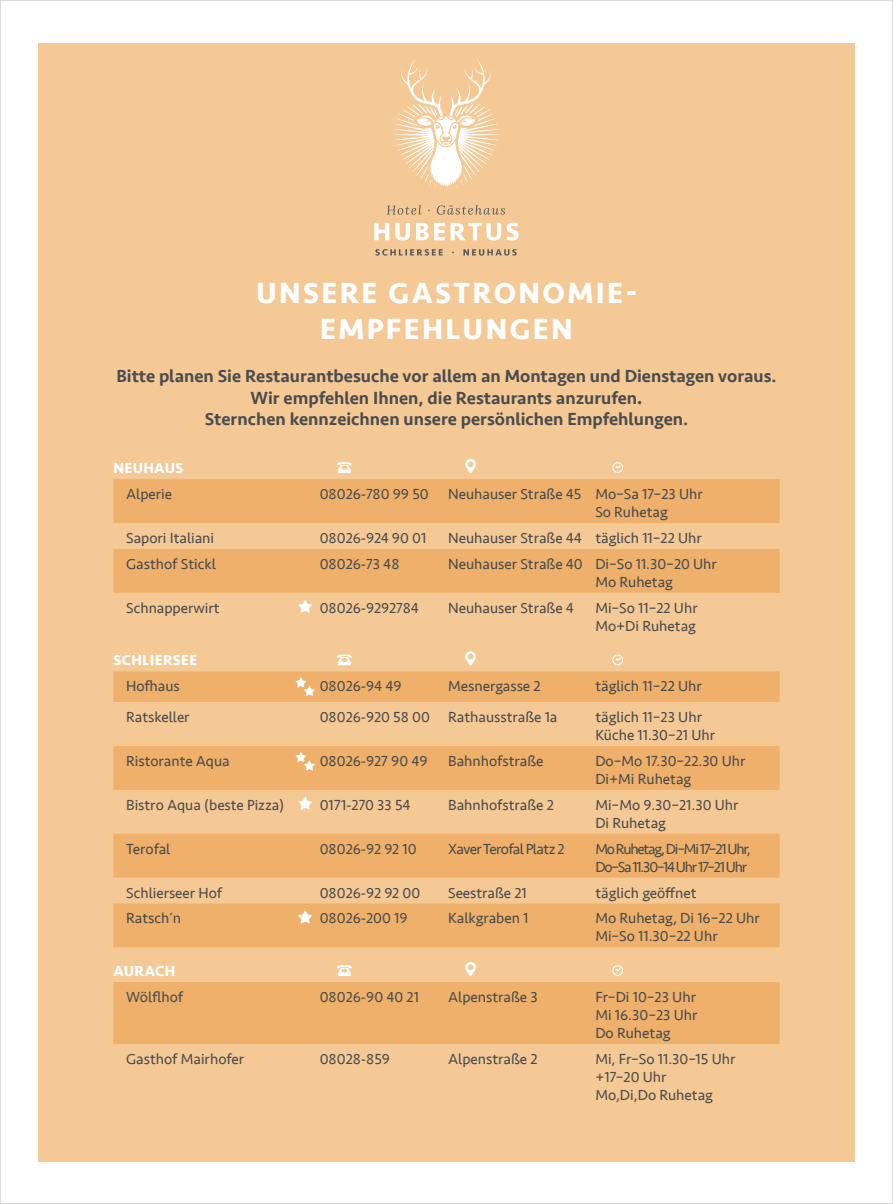
<style>
.page{position:relative;width:893px;height:1204px;background:#fff}
.page>*{position:absolute;margin:0;border:0;box-sizing:border-box;transform-origin:0 0}
.t1{font:700 30px/36px "Seravek";letter-spacing:.08em;color:#fff;text-align:center}
.t2{font:500 18px/21.6px "Seravek";color:#4b4c4d;text-align:center}
.t3{font:15px/18px "Seravek";color:#4b4c4d}
.t4{font:15px/18px "Seravek";letter-spacing:-.08em;color:#4b4c4d}
.t5{font:700 15px "Seravek";letter-spacing:.02em;color:#fff}
.t6{font:15px "Seravek";letter-spacing:-.04em;color:#4b4c4d}
.s1{font-weight:700}
</style>
<div class="page">
<div style="left:38px;top:43px;width:817px;height:1118px;background:#f4c996"></div>
<svg style="left:113px;top:479px;width:667px;height:113px;fill:#eeb06a"></svg>
<svg style="left:113px;top:746px;width:667px;height:297px;fill:#eeb06a"></svg>
<svg style="left:337px;top:462px;width:15px;height:11px"></svg>
<svg style="left:465px;top:459px;width:11px;height:14px"></svg>
<svg style="left:612px;top:462px;width:11px;height:11px"></svg>
<svg style="left:298px;top:600px;width:14px;height:13px"></svg>
<svg style="left:337px;top:654px;width:15px;height:11px"></svg>
<svg style="left:465px;top:651px;width:11px;height:14px"></svg>
<svg style="left:612px;top:654px;width:11px;height:11px"></svg>
<div style="left:113px;top:671px;width:667px;height:31px;background:#eeb06a"></div>
<svg style="left:295px;top:751px;width:20px;height:19px"></svg>
<svg style="left:298px;top:796px;width:14px;height:13px"></svg>
<svg style="left:298px;top:910px;width:14px;height:13px"></svg>
<svg style="left:337px;top:965px;width:15px;height:10px"></svg>
<svg style="left:465px;top:961px;width:11px;height:15px"></svg>
<svg style="left:612px;top:965px;width:11px;height:10px"></svg>
<svg style="left:393px;top:60px;width:106px;height:130px"></svg>
<svg style="left:375px;top:249px;width:142px;height:6px"></svg>
<svg style="left:374px;top:222px;width:145px;height:18px"></svg>
<svg style="left:387px;top:205px;width:118px;height:10px"></svg>
<h1 class="t1" style="left:256px;top:274px;width:382px">UNSERE GASTRONOMIE-<br>EMPFEHLUNGEN</h1>
<p class="t2" style="left:116px;top:365px;width:662px">Bitte planen Sie Restaurantbesuche vor allem an Montagen und Dienstagen voraus.<br>Wir empfehlen Ihnen, die Restaurants anzurufen<span class="s1">.<br></span>Sternchen kennzeichnen unsere persönlichen Empfehlungen.</p>
<p class="t5" style="left:113px;top:456px;width:71px">NEUHAUS</p>
<p class="t3" style="left:126px;top:485px;width:47px">Alperie</p>
<p class="t3" style="left:320px;top:485px;width:111px">08026-780 99 50</p>
<p class="t3" style="left:595px;top:485px;width:109px;text-indent:-147px">Neuhauser Straße 45 Mo–Sa 17–23 Uhr<br>So Ruhetag</p>
<p class="t3" style="left:126px;top:529px;width:90px">Sapori Italiani</p>
<p class="t3" style="left:320px;top:529px;width:108px">08026-924 90 01</p>
<p class="t3" style="left:448px;top:529px;width:255px">Neuhauser Straße 44 täglich 11–22 Uhr</p>
<p class="t3" style="left:126px;top:554px;width:91px">Gasthof Stickl</p>
<p class="t3" style="left:320px;top:554px;width:81px">08026-73 48</p>
<p class="t3" style="left:595px;top:554px;width:123px;text-indent:-147px">Neuhauser Straße 40 Di–So 11.30–20 Uhr<br>Mo Ruhetag</p>
<p class="t3" style="left:126px;top:598px;width:95px">Schnapperwirt</p>
<p class="t3" style="left:320px;top:598px;width:101px">08026-9292784</p>
<p class="t3" style="left:448px;top:598px;width:127px">Neuhauser Straße 4</p>
<p class="t3" style="left:595px;top:598px;width:104px">Mi–So 11–22 Uhr<br>Mo+Di Ruhetag</p>
<p class="t5" style="left:113px;top:648px;width:86px">SCHLIERSEE</p>
<p class="t3" style="left:126px;top:677px;width:55px">Hofhaus</p>
<p class="t3" style="left:320px;top:677px;width:83px">08026-94 49</p>
<p class="t3" style="left:448px;top:677px;width:94px">Mesnergasse 2</p>
<p class="t3" style="left:595px;top:677px;width:108px">täglich 11–22 Uhr</p>
<p class="t3" style="left:126px;top:707px;width:65px">Ratskeller</p>
<p class="t3" style="left:320px;top:707px;width:239px">08026-920 58 00 Rathausstraße 1a</p>
<p class="t3" style="left:595px;top:707px;width:121px">täglich 11–23 Uhr<br>Küche 11.30–21 Uhr</p>
<p class="t3" style="left:126px;top:751px;width:105px">Ristorante Aqua</p>
<p class="t3" style="left:320px;top:751px;width:109px">08026-927 90 49</p>
<p class="t3" style="left:448px;top:751px;width:97px">Bahnhofstraße</p>
<p class="t3" style="left:595px;top:751px;width:152px">Do–Mo 17.30–22.30 Uhr<br>Di+Mi Ruhetag</p>
<p class="t3" style="left:126px;top:795px;width:160px">Bistro Aqua (beste Pizza)</p>
<p class="t3" style="left:320px;top:795px;width:92px">0171-270 33 54</p>
<p class="t3" style="left:448px;top:795px;width:107px">Bahnhofstraße 2</p>
<p class="t3" style="left:595px;top:795px;width:145px">Mi–Mo 9.30–21.30 Uhr<br>Di Ruhetag</p>
<p class="t3" style="left:126px;top:839px;width:46px">Terofal</p>
<p class="t3" style="left:320px;top:839px;width:98px">08026-92 92 10</p>
<p class="t6" style="left:448px;top:837px;width:118px">Xaver Terofal Platz 2</p>
<p class="t4" style="left:595px;top:839px;width:157px">Mo Ruhetag, Di–Mi 17–21 Uhr,<br>Do–Sa 11.30–14 Uhr 17–21 Uhr</p>
<p class="t3" style="left:126px;top:883px;width:98px">Schlierseer Hof</p>
<p class="t3" style="left:320px;top:883px;width:102px">08026-92 92 00</p>
<p class="t3" style="left:448px;top:883px;width:80px">Seestraße 21</p>
<p class="t3" style="left:595px;top:883px;width:103px">täglich geöffnet</p>
<p class="t3" style="left:126px;top:909px;width:57px">Ratschʹn</p>
<p class="t3" style="left:320px;top:909px;width:89px">08026-200 19</p>
<p class="t3" style="left:448px;top:909px;width:82px">Kalkgraben 1</p>
<p class="t3" style="left:595px;top:909px;width:166px">Mo Ruhetag, Di 16–22 Uhr<br>Mi–So 11.30–22 Uhr</p>
<p class="t5" style="left:113px;top:958px;width:63px">AURACH</p>
<p class="t3" style="left:126px;top:987px;width:59px">Wölflhof</p>
<p class="t3" style="left:320px;top:987px;width:101px">08026-90 40 21</p>
<p class="t3" style="left:448px;top:987px;width:91px">Alpenstraße 3</p>
<p class="t3" style="left:595px;top:987px;width:104px;text-align:justify">Fr–Di 10–23 Uhr Mi 16.30–23 Uhr Do Ruhetag</p>
<p class="t3" style="left:126px;top:1049px;width:120px">Gasthof Mairhofer</p>
<p class="t3" style="left:320px;top:1049px;width:72px">08028-859</p>
<p class="t3" style="left:448px;top:1049px;width:91px">Alpenstraße 2</p>
<p class="t3" style="left:595px;top:1049px;width:142px">Mi, Fr–So 11.30–15 Uhr +17–20 Uhr<br>Mo,Di,Do Ruhetag</p>
</div>
